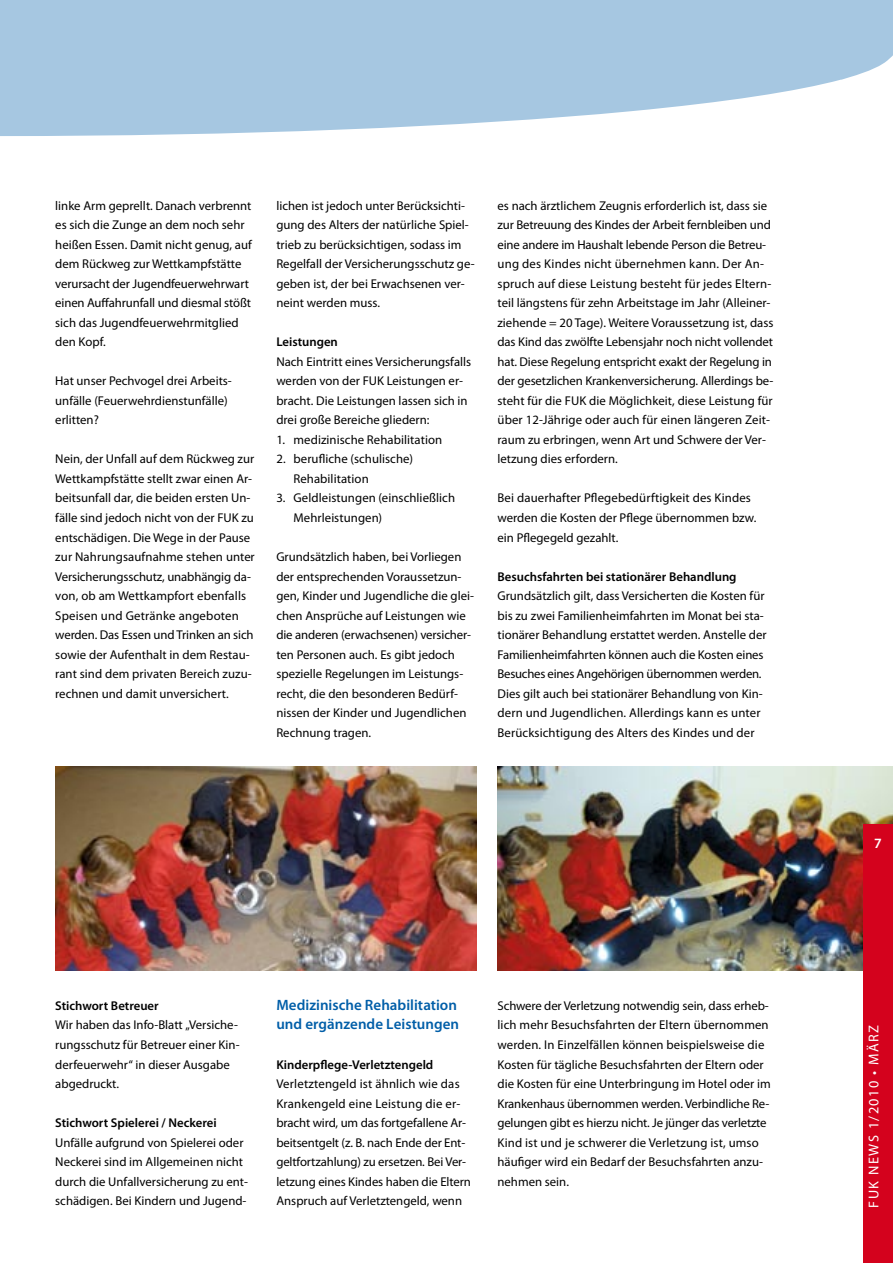
<style>
.page{position:relative;width:893px;height:1263px;background:#fff}
.page>*{position:absolute;margin:0;border:0;box-sizing:border-box;transform-origin:0 0}
.Fließtext_ohne_Absta{font:600 15px/19.5px "Myriad Pro";color:#005ea8}
.t1{font:14.25px "Myriad Pro";letter-spacing:.1em;color:#fff}
.t2{font:600 14.25px "Myriad Pro";color:#fff}
.Fließtext_ohne_Absta-2{font:12.75px/19.5px "Myriad Pro";color:#000}
.Fließtext_ohne_Absta-3{font:600 12.75px "Myriad Pro";color:#000}
._1_2_3_Aufzählung_Co{font:12.75px/19.5px "Myriad Pro";letter-spacing:.005em;color:#000}
</style>
<div class="page">
<svg style="left:1px;top:0;width:892px;height:136px;background:#b1cee5"></svg>
<svg style="left:0;top:0;width:1px;height:136px"></svg>
<img style="left:497px;top:767px;width:396px;height:204px">
<div style="left:863px;top:825px;width:30px;height:438px;background:#d4021d"></div>
<img style="left:55px;top:767px;width:421px;height:204px">
<p class="Fließtext_ohne_Absta-2" style="left:55px;top:196px;width:198px">linke Arm geprellt. Danach verbrennt es sich die Zunge an dem noch sehr heißen Essen. Damit nicht genug, auf dem Rückweg zur Wettkampfstätte verursacht der Jugendfeuerwehrwart einen Auffahrunfall und diesmal stößt sich das Jugendfeuerwehrmitglied den Kopf.</p>
<p class="Fließtext_ohne_Absta-2" style="left:55px;top:372px;width:178px">Hat unser Pechvogel drei Arbeits&shy;unfälle (Feuerwehrdienstunfälle) erlitten?</p>
<p class="Fließtext_ohne_Absta-2" style="left:55px;top:450px;width:201px">Nein, der Unfall auf dem Rückweg zur Wettkampfstätte stellt zwar einen Ar&shy;beitsunfall dar, die beiden ersten Un&shy;fälle sind jedoch nicht von der FUK zu entschädigen. Die Wege in der Pause zur Nahrungsaufnahme stehen unter Versicherungsschutz, unabhängig da&shy;von, ob am Wettkampfort ebenfalls Speisen und Getränke angeboten werden. Das Essen und Trinken an sich sowie der Aufenthalt in dem Restau&shy;rant sind dem privaten Bereich zuzu&shy;rechnen und damit unversichert.</p>
<p class="Fließtext_ohne_Absta-2" style="left:276px;top:196px;width:200px">lichen ist jedoch unter Berücksichti&shy;gung des Alters der natürliche Spiel&shy;trieb zu berücksichtigen, sodass im Regelfall der Versicherungsschutz ge&shy;geben ist, der bei Erwachsenen ver&shy;neint werden muss.</p>
<p class="Fließtext_ohne_Absta-3" style="left:276px;top:334px;width:63px">Leistungen</p>
<p class="Fließtext_ohne_Absta-2" style="left:276px;top:352px;width:196px">Nach Eintritt eines Versicherungsfalls werden von der FUK Leistungen er&shy;bracht. Die Leistungen lassen sich in drei große Bereiche gliedern:</p>
<p class="_1_2_3_Aufzählung_Co" style="left:276px;top:430px;width:167px">1. medizinische Rehabilitation</p>
<p class="_1_2_3_Aufzählung_Co" style="left:293px;top:450px;width:121px;text-indent:-17px">2. berufliche (schulische)<br>Rehabilitation</p>
<p class="_1_2_3_Aufzählung_Co" style="left:293px;top:489px;width:163px;text-indent:-17px">3. Geldleistungen (einschließlich<br>Mehrleistungen)</p>
<p class="Fließtext_ohne_Absta-2" style="left:276px;top:547px;width:199px">Grundsätzlich haben, bei Vorliegen der entsprechenden Voraussetzun&shy;gen, Kinder und Jugendliche die glei&shy;chen Ansprüche auf Leistungen wie die anderen (erwachsenen) versicher&shy;ten Personen auch. Es gibt jedoch spezielle Regelungen im Leistungs&shy;recht, die den besonderen Bedürf&shy;nissen der Kinder und Jugendlichen Rechnung tragen.</p>
<p class="Fließtext_ohne_Absta-2" style="left:497px;top:196px;width:277px">es nach ärztlichem Zeugnis erforderlich ist, dass sie zur Betreuung des Kindes der Arbeit fernbleiben und eine andere im Haushalt lebende Person die Betreu&shy;ung des Kindes nicht übernehmen kann. Der An&shy;spruch auf diese Leistung besteht für jedes Eltern&shy;teil längstens für zehn Arbeitstage im Jahr (Alleiner&shy;ziehende = 20 Tage). Weitere Voraussetzung ist, dass das Kind das zwölfte Lebensjahr noch nicht vollendet hat. Diese Regelung entspricht exakt der Regelung in der gesetzlichen Krankenversicherung. Allerdings be&shy;steht für die FUK die Möglichkeit, diese Leistung für über 12-Jährige oder auch für einen längeren Zeit&shy;raum zu erbringen, wenn Art und Schwere der Ver&shy;letzung dies erfordern.</p>
<p class="Fließtext_ohne_Absta-2" style="left:497px;top:489px;width:260px">Bei dauerhafter Pflegebedürftigkeit des Kindes werden die Kosten der Pflege übernommen bzw. ein Pflegegeld gezahlt.</p>
<p class="Fließtext_ohne_Absta-3" style="left:497px;top:568px;width:241px">Besuchsfahrten bei stationärer Behandlung</p>
<p class="Fließtext_ohne_Absta-2" style="left:497px;top:586px;width:271px">Grundsätzlich gilt, dass Versicherten die Kosten für bis zu zwei Familienheimfahrten im Monat bei sta&shy;tionärer Behandlung erstattet werden. Anstelle der Familienheimfahrten können auch die Kosten eines Besuches eines Angehörigen übernommen werden.<br>Dies gilt auch bei stationärer Behandlung von Kin&shy;dern und Jugendlichen. Allerdings kann es unter Berücksichtigung des Alters des Kindes und der</p>
<p class="Fließtext_ohne_Absta-3" style="left:55px;top:997px;width:105px">Stichwort Betreuer</p>
<p class="Fließtext_ohne_Absta-2" style="left:55px;top:1016px;width:186px">Wir haben das Info-Blatt „Versiche&shy;rungsschutz für Betreuer einer Kin&shy;derfeuerwehr“ in dieser Ausgabe abgedruckt.</p>
<p class="Fließtext_ohne_Absta-3" style="left:55px;top:1115px;width:163px">Stichwort Spielerei / Neckerei</p>
<p class="Fließtext_ohne_Absta-2" style="left:55px;top:1133px;width:194px">Unfälle aufgrund von Spielerei oder Neckerei sind im Allgemeinen nicht durch die Unfallversicherung zu ent&shy;schädigen. Bei Kindern und Jugend-</p>
<p class="Fließtext_ohne_Absta" style="left:276px;top:995px;width:184px">Medizinische Rehabilitation und ergänzende Leistungen</p>
<p class="Fließtext_ohne_Absta-3" style="left:276px;top:1056px;width:158px">Kinderpflege-Verletztengeld</p>
<p class="Fließtext_ohne_Absta-2" style="left:276px;top:1074px;width:196px">Verletztengeld ist ähnlich wie das Krankengeld eine Leistung die er&shy;bracht wird, um das fortgefallene Ar&shy;beitsentgelt (z. B. nach Ende der Ent&shy;geltfortzahlung) zu ersetzen. Bei Ver&shy;letzung eines Kindes haben die Eltern Anspruch auf Verletztengeld, wenn</p>
<p class="Fließtext_ohne_Absta-2" style="left:497px;top:996px;width:275px">Schwere der Verletzung notwendig sein, dass erheb&shy;lich mehr Besuchsfahrten der Eltern übernommen werden. In Einzelfällen können beispielsweise die Kosten für tägliche Besuchsfahrten der Eltern oder die Kosten für eine Unterbringung im Hotel oder im Krankenhaus übernommen werden. Verbindliche Re&shy;gelungen gibt es hierzu nicht. Je jünger das verletzte Kind ist und je schwerer die Verletzung ist, umso häufiger wird ein Bedarf der Besuchsfahrten anzu&shy;nehmen sein.</p>
<p class="t2" style="left:874px;top:834px;width:9px">7</p>
<p class="t1" style="left:866px;top:1208px;width:184px;rotate:-90deg">FUK NEWS 1/2010 • MÄRZ</p>
</div>
